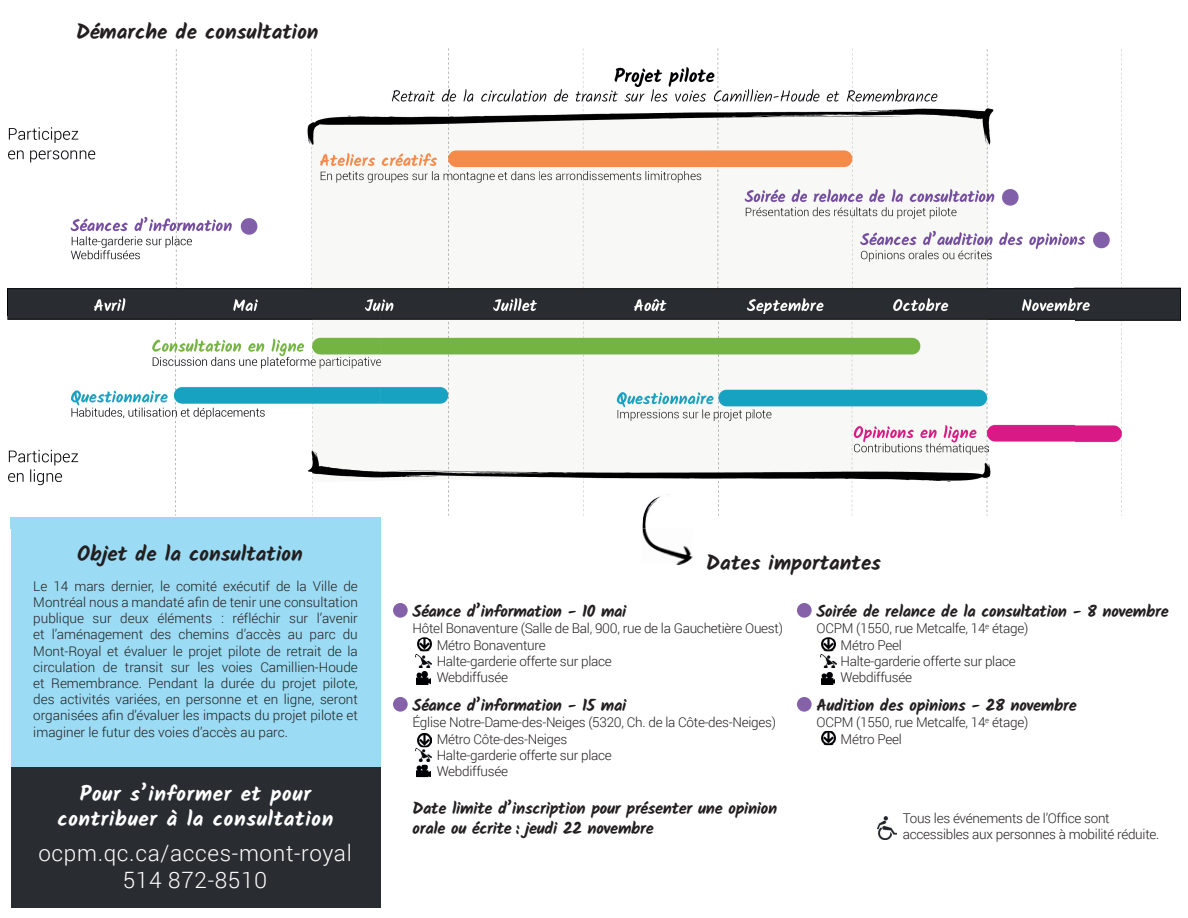
<style>
.page{position:relative;width:1188px;height:918px;background:#fff}
.page>*{position:absolute;margin:0;border:0;box-sizing:border-box;transform-origin:0 0}
.t1{font:300 22.5px/27px "Roboto";letter-spacing:.03em;color:#fff;text-align:center}
.t2{font:700 21px "Kalam";color:#231f20}
.t3{font:700 21px/25.2px "Kalam";letter-spacing:.03em;color:#fff;text-align:center}
.t4{font:700 16.5px/19.8px "Kalam";letter-spacing:-.02em;color:#231f20}
.t5{font:300 13.5px/16.2px "Roboto";letter-spacing:-.02em;color:#231f20}
</style>
<div class="page">
<div style="left:11px;top:518px;width:370px;height:389px;background:#9bdbf3"></div>
<img style="left:7px;top:48px;width:1174px;height:481px">
<img style="left:11px;top:518px;width:370px;height:11px">
<img style="left:642px;top:529px;width:51px;height:36px">
<img style="left:642px;top:493px;width:53px;height:36px">
<div style="left:393px;top:603px;width:15px;height:15px;background:#8461a8;border-radius:50%"></div>
<div style="left:797px;top:603px;width:15px;height:15px;background:#8461a8;border-radius:50%"></div>
<div style="left:797px;top:697px;width:15px;height:15px;background:#8461a8;border-radius:50%"></div>
<div style="left:393px;top:697px;width:15px;height:15px;background:#8461a8;border-radius:50%"></div>
<img style="left:416px;top:655px;width:16px;height:13px">
<svg style="left:417px;top:672px;width:13px;height:12px"></svg>
<svg style="left:417px;top:765px;width:13px;height:12px"></svg>
<svg style="left:822px;top:672px;width:13px;height:13px"></svg>
<img style="left:820px;top:655px;width:16px;height:13px">
<img style="left:416px;top:749px;width:16px;height:13px">
<img style="left:418px;top:637px;width:13px;height:14px">
<img style="left:417px;top:640px;width:15px;height:10px">
<img style="left:823px;top:637px;width:11px;height:14px">
<img style="left:821px;top:639px;width:15px;height:11px">
<img style="left:822px;top:731px;width:13px;height:14px">
<img style="left:821px;top:733px;width:15px;height:11px">
<img style="left:417px;top:733px;width:15px;height:14px">
<img style="left:878px;top:817px;width:18px;height:22px">
<div style="left:11px;top:768px;width:370px;height:140px;background:#292d31"></div>
<h2 class="t2" style="left:76px;top:20px;width:244px">Démarche de consultation</h2>
<h2 class="t2" style="left:77px;top:542px;width:227px">Objet de la consultation</h2>
<h2 class="t2" style="left:706px;top:550px;width:176px">Dates importantes</h2>
<p class="t4" style="left:413px;top:602px;width:216px">Séance d’information - 10 mai</p>
<p class="t5" style="left:437px;top:620px;width:348px;text-indent:-24px">Hôtel Bonaventure (Salle de Bal, 900, rue de la Gauchetière Ouest)<br>Métro Bonaventure<br>Halte-garderie offerte sur place<br>Webdiffusée</p>
<p class="t5" style="left:33px;top:578px;width:326px;text-align:justify">Le 14 mars dernier, le comité exécutif de la Ville de Montréal nous a mandaté afin de tenir une consultation publique sur deux éléments : réfléchir sur l’avenir et l’aménagement des chemins d’accès au parc du Mont-Royal et évaluer le projet pilote de retrait de la circulation de transit sur les voies Camillien-Houde et Remembrance. Pendant la durée du projet pilote, des activités variées, en personne et en ligne, seront organisées afin d’évaluer les impacts du projet pilote et imaginer le futur des voies d’accès au parc.</p>
<p class="t4" style="left:817px;top:602px;width:354px">Soirée de relance de la consultation - 8 novembre</p>
<p class="t5" style="left:841px;top:620px;width:189px;text-indent:-24px">OCPM (1550, rue Metcalfe, 14<sup>e</sup> étage)<br>Métro Peel<br>Halte-garderie offerte sur place<br>Webdiffusée</p>
<p class="t4" style="left:817px;top:696px;width:262px">Audition des opinions - 28 novembre</p>
<p class="t5" style="left:841px;top:714px;width:189px;text-indent:-24px">OCPM (1550, rue Metcalfe, 14<sup>e</sup> étage)<br>Métro Peel</p>
<p class="t4" style="left:413px;top:696px;width:215px">Séance d’information - 15 mai</p>
<p class="t5" style="left:437px;top:714px;width:341px;text-indent:-24px">Église Notre-Dame-des-Neiges (5320, Ch. de la Côte-des-Neiges)<br>Métro Côte-des-Neiges<br>Halte-garderie offerte sur place<br>Webdiffusée</p>
<p class="t4" style="left:413px;top:799px;width:366px">Date limite d’inscription pour présenter une opinion orale ou écrite : jeudi 22 novembre</p>
<h2 class="t3" style="left:57px;top:781px;width:277px">Pour s’informer et pour contribuer à la consultation</h2>
<p class="t5" style="left:903px;top:809px;width:258px">Tous les événements de l’Office sont accessibles aux personnes à mobilité réduite.</p>
<h1 class="t1" style="left:38px;top:839px;width:315px">ocpm.qc.ca/acces-mont-royal<br>514 872-8510</h1>
</div>
